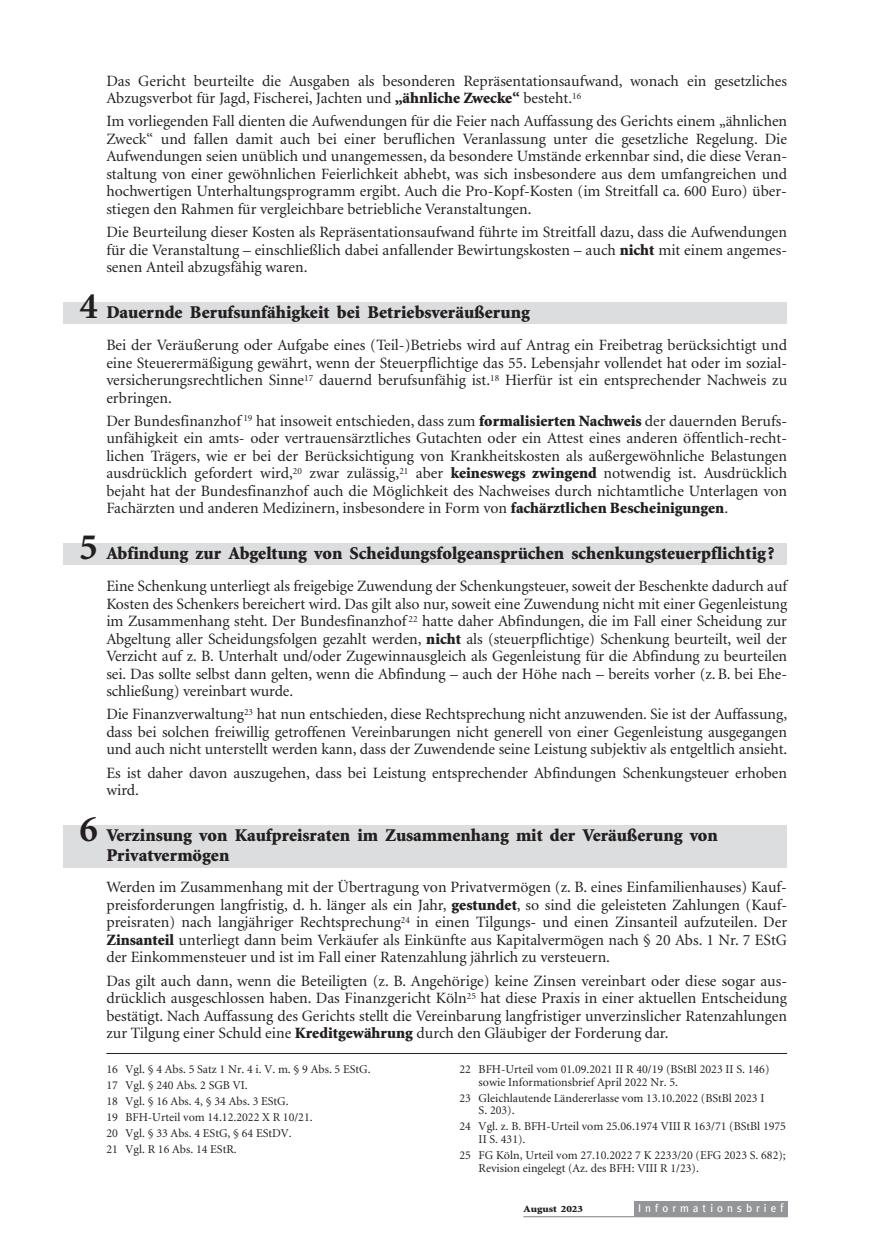
<style>
.page{position:relative;width:885px;height:1259px;background:#fff}
.page>*{position:absolute;margin:0;border:0;box-sizing:border-box;transform-origin:0 0}
.t1{font:900 18px/19.2px "Minion";color:#231f20}
.t2{font:15.75px/17.4px "Minion";color:#231f20;text-align:justify}
.t3{font:12px/15.9px "Minion";color:#231f20}
.t4{font:11.25px "Meta";letter-spacing:.36em;color:#fff}
.t5{font:900 9.6px "Minion";color:#231f20;scale:1.15 1}
.s1{font-weight:900}
.s2{font-weight:700;font-size:37.5px}
.s3{font-size:12px}
</style>
<div class="page">
<div style="left:64px;top:302px;width:723px;height:21px;background:#dcddde"></div>
<div style="left:64px;top:543px;width:723px;height:21px;background:#dcddde"></div>
<div style="left:64px;top:825px;width:723px;height:42px;background:#dcddde"></div>
<div style="left:634px;top:1200px;width:153px;height:16px;background:#939598"></div>
<hr style="left:523px;top:1216px;width:264px;height:1px;background:#939598">
<hr style="left:106px;top:1053px;width:681px;height:1px;background:#231f20">
<p class="t2" style="left:106px;top:73px;width:682px">Das Gericht beurteilte die Ausgaben als besonderen Repräsentationsaufwand, wonach ein gesetzliches<br>Abzugsverbot für Jagd, Fischerei, Jachten und <span class="s1">„ähnliche Zwecke“</span> besteht.<sup>16</sup></p>
<p class="t2" style="left:106px;top:114px;width:682px">Im vorliegenden Fall dienten die Aufwendungen für die Feier nach Auffassung des Gerichts einem „ähnlichen Zweck“ und fallen damit auch bei einer beruflichen Veranlassung unter die gesetzliche Regelung. Die Aufwendungen seien unüblich und unangemessen, da besondere Umstände erkennbar sind, die diese Veran&shy;staltung von einer gewöhnlichen Feierlichkeit abhebt, was sich insbesondere aus dem umfangreichen und hochwertigen Unterhaltungsprogramm ergibt. Auch die Pro-Kopf-Kosten (im Streitfall ca. 600 Euro) über&shy;stiegen den Rahmen für vergleichbare betriebliche Veranstaltungen.</p>
<p class="t2" style="left:106px;top:225px;width:682px">Die Beurteilung dieser Kosten als Repräsentationsaufwand führte im Streitfall dazu, dass die Aufwendungen für die Veranstaltung – einschließlich dabei anfallender Bewirtungskosten – auch <span class="s1">nicht</span> mit einem angemes&shy;senen Anteil abzugsfähig waren.</p>
<p class="t1" style="left:79px;top:304px;width:452px"><span class="s2">4</span> Dauernde Berufsunfähigkeit bei Betriebsveräußerung</p>
<p class="t2" style="left:106px;top:338px;width:682px">Bei der Veräußerung oder Aufgabe eines (Teil-)Betriebs wird auf Antrag ein Freibetrag berücksichtigt und eine Steuerermäßigung gewährt, wenn der Steuerpflichtige das 55. Lebensjahr vollendet hat oder im sozial&shy;versicherungsrechtlichen Sinne<sup>17</sup> dauernd berufsunfähig ist.<sup>18</sup> Hierfür ist ein entsprechender Nachweis zu erbringen.</p>
<p class="t2" style="left:106px;top:413px;width:682px">Der Bundesfinanzhof <sup>19</sup> hat insoweit entschieden, dass zum <span class="s1">formalisierten Nachweis</span> der dauernden Berufs&shy;unfähigkeit ein amts- oder vertrauensärztliches Gutachten oder ein Attest eines anderen öffentlich-recht&shy;lichen Trägers, wie er bei der Berücksichtigung von Krankheitskosten als außergewöhnliche Belastungen ausdrücklich gefordert wird,<sup>20</sup> zwar zulässig,<sup>21</sup> aber <span class="s1">keineswegs zwingend</span> notwendig ist. Ausdrücklich bejaht hat der Bundesfinanzhof auch die Möglichkeit des Nachweises durch nichtamtliche Unterlagen von Fachärzten und anderen Medizinern, insbesondere in Form von <span class="s1">fachärztlichen Bescheinigungen</span>.</p>
<p class="t1" style="left:79px;top:545px;width:696px"><span class="s2">5</span> Abfindung zur Abgeltung von Scheidungsfolgeansprüchen schenkungsteuerpflichtig?</p>
<p class="t2" style="left:106px;top:579px;width:682px">Eine Schenkung unterliegt als freigebige Zuwendung der Schenkungsteuer, soweit der Beschenkte dadurch auf Kosten des Schenkers bereichert wird. Das gilt also nur, soweit eine Zuwendung nicht mit einer Gegenleistung im Zusammenhang steht. Der Bundesfinanzhof <sup>22</sup> hatte daher Abfindungen, die im Fall einer Scheidung zur Abgeltung aller Scheidungsfolgen gezahlt werden, <span class="s1">nicht</span> als (steuerpflichtige) Schenkung beurteilt, weil der Verzicht auf z. B. Unterhalt und/oder Zugewinnausgleich als Gegenleistung für die Abfindung zu beurteilen sei. Das sollte selbst dann gelten, wenn die Abfindung – auch der Höhe nach – bereits vorher (z. B. bei Ehe&shy;schließung) vereinbart wurde.</p>
<p class="t2" style="left:106px;top:707px;width:682px">Die Finanzverwaltung<sup>23</sup> hat nun entschieden, diese Rechtsprechung nicht anzuwenden. Sie ist der Auffassung, dass bei solchen freiwillig getroffenen Vereinbarungen nicht generell von einer Gegenleistung ausgegangen und auch nicht unterstellt werden kann, dass der Zuwendende seine Leistung subjektiv als entgeltlich ansieht.</p>
<p class="t2" style="left:106px;top:765px;width:682px">Es ist daher davon auszugehen, dass bei Leistung entsprechender Abfindungen Schenkungsteuer erhoben wird.</p>
<p class="t1" style="left:106px;top:827px;width:613px;text-indent:-27px"><span class="s2">6</span> Verzinsung von Kaufpreisraten im Zusammenhang mit der Veräußerung von<br>Privatvermögen</p>
<p class="t2" style="left:106px;top:880px;width:682px">Werden im Zusammenhang mit der Übertragung von Privatvermögen (z. B. eines Einfamilienhauses) Kauf&shy;preisforderungen langfristig, d. h. länger als ein Jahr, <span class="s1">gestundet</span>, so sind die geleisteten Zahlungen (Kauf&shy;preisraten) nach langjähriger Rechtsprechung<sup>24</sup> in einen Tilgungs- und einen Zinsanteil aufzuteilen. Der <span class="s1">Zinsanteil</span> unterliegt dann beim Verkäufer als Einkünfte aus Kapitalvermögen nach § 20 Abs. 1 Nr. 7 EStG der Einkommensteuer und ist im Fall einer Ratenzahlung jährlich zu versteuern.</p>
<p class="t2" style="left:106px;top:973px;width:682px">Das gilt auch dann, wenn die Beteiligten (z. B. Angehörige) keine Zinsen vereinbart oder diese sogar aus&shy;drücklich ausgeschlossen haben. Das Finanzgericht Köln<sup>25</sup> hat diese Praxis in einer aktuellen Entscheidung bestätigt. Nach Auffassung des Gerichts stellt die Vereinbarung langfristiger unverzinslicher Ratenzahlungen zur Tilgung einer Schuld eine <span class="s1">Kreditgewährung</span> durch den Gläubiger der Forderung dar.</p>
<p class="t3" style="left:106px;top:1062px;width:266px">16 Vgl. § 4 Abs. 5 Satz 1 Nr. 4 i. V. m. § 9 Abs. 5 EStG.<br>17 Vgl. § 240 Abs. 2 SGB VI.<br>18 Vgl. § 16 Abs. 4, § 34 Abs. 3 EStG.<br>19 BFH-Urteil vom 14.12.2022 X R 10/21.<br>20 Vgl. § 33 Abs. 4 EStG, § 64 EStDV.<br>21 Vgl. R 16 Abs. 14 EStR.</p>
<p class="t3" style="left:478px;top:1063px;width:292px;line-height:12.8px;text-indent:-19px">22 BFH-Urteil vom 01.09.2021 II R 40/19 (BStBl 2023 II S. 146) sowie Informationsbrief April 2022 Nr. 5.</p>
<p class="t3" style="left:478px;top:1092px;width:287px;line-height:12.8px;text-indent:-19px">23 Gleichlautende Ländererlasse vom 13.10.2022 (BStBl 2023 I<br>S. 203).</p>
<p class="t3" style="left:478px;top:1121px;width:309px;line-height:12.8px;text-indent:-19px">24 Vgl. z. B. BFH-Urteil vom 25.06.1974 VIII R 163/71 (BStBl 1975<br>II S. 431).</p>
<p class="t3" style="left:478px;top:1149px;width:308px;line-height:12.8px;text-indent:-19px">25 FG Köln, Urteil vom 27.10.2022 7 K 2233/20 (EFG 2023 S. 682);<br>Revision eingelegt (Az. des BFH: VIII R 1/23).</p>
<p class="t5" style="left:523px;top:1205px;width:53px">August 2023</p>
<p class="t4" style="left:638px;top:1201px;width:147px">Informationsbrie<span class="s3">f</span></p>
</div>
